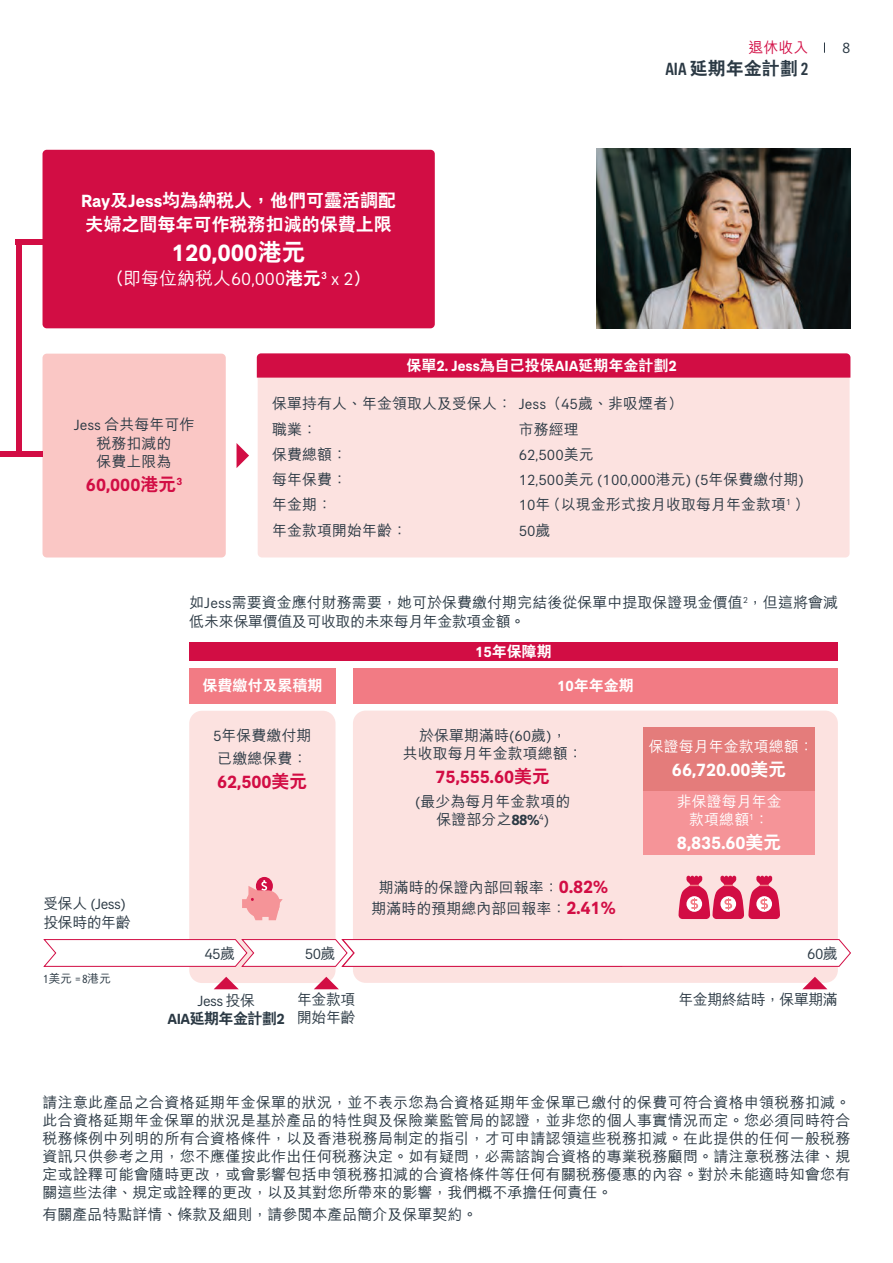
<style>
.page{position:relative;width:893px;height:1263px;background:#fff}
.page>*{position:absolute;margin:0;border:0;box-sizing:border-box;transform-origin:0 0}
.bullet_point{font:700 24px "AIA Everest";color:#fff}
.bullet_point-2{font:800 18px/24px "C Hei 2 HK";color:#fff}
.bullet_point-3{font:700 18px "AIA Everest";color:#d20d44}
.bullet_point-4{font:700 18px "AIA Everest";color:#fff}
.bullet_point-5{font:18px "AIA Everest";color:#fff}
.t1{font:800 18px "C Hei 2 HK";color:#2b3944}
.bullet_point-6{font:500 15px/18.5px "M Hei HK";color:#2b3944;text-align:center}
.body_copy_2{font:500 15px/18.6px "M Hei HK";color:#2b3944}
.body_copy_2-2{font:800 15px "C Hei 2 HK";color:#fff}
.body_copy_2-3{font:15px "AIA Everest";color:#2b3944}
.bullet_point-7{font:500 15px/18.5px "M Hei HK";color:#fff;text-align:center}
.bullet_point-8{font:500 15px/18px "M Hei HK";letter-spacing:-.035em;color:#2b3944}
.bullet_point-9{font:800 15px/18px "C Hei 2 HK";letter-spacing:-.035em;color:#2b3944;text-align:center}
.bullet_point-10{font:15px "AIA Everest";color:#2b3944}
.t2{font:500 15px "M Hei HK";color:#d20d44}
.TNC{font:500 12px "M Hei HK";color:#2b3944}
.s1{font-family:"AIA Everest";font-weight:500;font-stretch:condensed}
.s2{font-family:"AIA Everest";font-weight:700}
.s3{font-family:"C Hei 2 HK";font-weight:800}
.s4{font-family:"M Hei HK";font-weight:500}
.s5{font-family:"AIA Everest";font-weight:400}
.s6{font-family:"AIA Everest";font-weight:400;font-stretch:condensed}
.s7{font-family:"AIA Everest";font-weight:700;font-size:18px;color:#d20d44}
</style>
<div class="page">
<img style="left:597px;top:149px;width:253px;height:179px">
<div style="left:43px;top:354px;width:183px;height:203px;background:#fac7c5;border-radius:4px"></div>
<div style="left:43px;top:150px;width:392px;height:178px;background:#d20d44;border-radius:4px"></div>
<svg style="left:237px;top:443px;width:12px;height:25px"></svg>
<div style="left:258px;top:378px;width:592px;height:179px;background:#fce2e0"></div>
<svg style="left:257px;top:353px;width:593px;height:25px;background:#d31449"></svg>
<div style="left:353px;top:711px;width:485px;height:272px;background:#fce2e0;border-radius:13px"></div>
<div style="left:644px;top:727px;width:171px;height:64px;background:#e47c7b"></div>
<div style="left:644px;top:791px;width:171px;height:64px;background:#f59498"></div>
<div style="left:189px;top:711px;width:147px;height:272px;background:#fce2e0;border-radius:13px"></div>
<svg style="left:43px;top:939px;width:808px;height:28px"></svg>
<div style="left:189px;top:668px;width:147px;height:35px;background:#f27b84"></div>
<div style="left:189px;top:642px;width:649px;height:19px;background:#d20d44"></div>
<div style="left:353px;top:668px;width:485px;height:35px;background:#f27b84"></div>
<div style="left:256px;top:877px;width:17px;height:18px;background:#d20d44;border-radius:50%"></div>
<svg style="left:242px;top:880px;width:41px;height:40px"></svg>
<svg style="left:678px;top:876px;width:102px;height:43px"></svg>
<svg style="left:214px;top:977px;width:25px;height:12px"></svg>
<svg style="left:314px;top:977px;width:25px;height:12px"></svg>
<svg style="left:802px;top:977px;width:25px;height:12px"></svg>
<div style="left:16px;top:241px;width:6px;height:210px;background:#d20d44"></div>
<div style="left:16px;top:239px;width:58px;height:6px;background:#d20d44"></div>
<div style="left:0;top:451px;width:43px;height:6px;background:#d20d44"></div>
<p class="t2" style="left:748px;top:37px;width:61px">退休收入</p>
<p class="t1" style="left:665px;top:56px;width:145px"><span class="s1">AIA</span> 延期年金計劃 <span class="s1">2</span></p>
<p class="body_copy_2-3" style="left:842px;top:39px;width:10px">8</p>
<p class="bullet_point-2" style="left:81px;top:188px;width:317px"><span class="s2">Ray</span>及<span class="s2">Jess</span>均為納稅人，他們可靈活調配夫婦之間每年可作稅務扣減的保費上限</p>
<p class="bullet_point" style="left:172px;top:239px;width:136px">120,000<span class="s3">港元</span></p>
<p class="bullet_point-5" style="left:107px;top:268px;width:265px"><span class="s3">（</span><span class="s4">即每位納稅人</span>60,000<span class="s3">港元</span><sup>3</sup> x 2<span class="s3">）</span></p>
<p class="body_copy_2-2" style="left:406px;top:355px;width:272px">保單<span class="s2">2. Jess</span>為自己投保<span class="s2">AIA</span>延期年金計劃<span class="s2">2</span></p>
<p class="bullet_point-6" style="left:74px;top:414px;width:122px"><span class="s5">Jess</span> 合共每年可作稅務扣減的<br>保費上限為</p>
<p class="bullet_point-3" style="left:86px;top:474px;width:98px">60,000<span class="s3">港元</span><sup>3</sup></p>
<p class="body_copy_2" style="left:272px;top:393px;width:412px">保單持有人、年金領取人及受保人： <span class="s5">Jess</span>（<span class="s5">45</span>歲、非吸煙者）</p>
<p class="body_copy_2" style="left:272px;top:419px;width:46px">職業：</p>
<p class="body_copy_2" style="left:519px;top:419px;width:61px">市務經理</p>
<p class="body_copy_2" style="left:272px;top:444px;width:76px">保費總額：</p>
<p class="body_copy_2-3" style="left:519px;top:446px;width:76px">62,500<span class="s4">美元</span></p>
<p class="body_copy_2" style="left:272px;top:469px;width:76px">每年保費：</p>
<p class="body_copy_2-3" style="left:519px;top:471px;width:287px">12,500<span class="s4">美元</span> (100,000<span class="s4">港元</span>) (5<span class="s4">年保費繳付期</span>)</p>
<p class="body_copy_2" style="left:272px;top:494px;width:61px">年金期：</p>
<p class="body_copy_2" style="left:519px;top:494px;width:292px"><span class="s5">10</span>年（以現金形式按月收取每月年金款項<sup>1</sup> ）</p>
<p class="body_copy_2" style="left:272px;top:520px;width:137px">年金款項開始年齡：</p>
<p class="body_copy_2-3" style="left:519px;top:522px;width:33px">50<span class="s4">歲</span></p>
<p class="body_copy_2" style="left:189px;top:592px;width:650px">如<span class="s5">Jess</span>需要資金應付財務需要，她可於保費繳付期完結後從保單中提取保證現金價值<sup>2</sup>，但這將會減低未來保單價值及可收取的未來每月年金款項金額。</p>
<p class="bullet_point-6" style="left:43px;top:893px;width:89px;text-align:left">受保人 <span class="s5">(Jess)</span>投保時的年齡</p>
<p class="TNC" style="left:43px;top:970px;width:69px"><span class="s6">1</span>美元 <span class="s6">= 8</span>港元</p>
<p class="body_copy_2-2" style="left:202px;top:675px;width:121px">保費繳付及累積期</p>
<p class="bullet_point-6" style="left:213px;top:725px;width:100px"><span class="s5">5</span>年保費繳付期</p>
<p class="bullet_point-6" style="left:217px;top:748px;width:91px">已繳總保費：</p>
<p class="bullet_point-3" style="left:217px;top:771px;width:92px">62,500<span class="s3">美元</span></p>
<p class="body_copy_2-2" style="left:475px;top:642px;width:78px"><span class="s2">15</span>年保障期</p>
<p class="body_copy_2-2" style="left:557px;top:676px;width:78px"><span class="s2">10</span>年年金期</p>
<p class="bullet_point-6" style="left:403px;top:725px;width:181px">於保單期滿時<span class="s5">(60</span>歲<span class="s5">)</span>，<br>共收取每月年金款項總額：</p>
<p class="bullet_point-3" style="left:435px;top:766px;width:116px">75,555.60<span class="s3">美元</span></p>
<p class="bullet_point-6" style="left:415px;top:791px;width:157px"><span class="s5">(</span>最少為每月年金款項的保證部分之<span class="s2">88%</span><sup>4</sup><span class="s5">)</span></p>
<p class="bullet_point-6" style="left:379px;top:877px;width:231px">期滿時的保證內部回報率：<span class="s7">0.82%</span></p>
<p class="bullet_point-6" style="left:371px;top:898px;width:246px">期滿時的預期總內部回報率：<span class="s7">2.41%</span></p>
<p class="bullet_point-7" style="left:649px;top:737px;width:167px">保證每月年金款項總額：</p>
<p class="bullet_point-4" style="left:672px;top:760px;width:116px">66,720.00<span class="s3">美元</span></p>
<p class="bullet_point-7" style="left:677px;top:791px;width:106px">非保證每月年金款項總額<sup>1</sup>：</p>
<p class="bullet_point-4" style="left:677px;top:832px;width:106px">8,835.60<span class="s3">美元</span></p>
<p class="bullet_point-10" style="left:204px;top:945px;width:32px">45<span class="s4">歲</span></p>
<p class="bullet_point-10" style="left:305px;top:945px;width:32px">50<span class="s4">歲</span></p>
<p class="bullet_point-10" style="left:807px;top:945px;width:32px">60<span class="s4">歲</span></p>
<p class="bullet_point-9" style="left:168px;top:991px;width:119px"><span class="s5">Jess</span> <span class="s4">投保<br></span><span class="s2">AIA</span>延期年金計劃<span class="s2">2</span></p>
<p class="bullet_point-8" style="left:297px;top:990px;width:60px">年金款項開始年齡</p>
<p class="bullet_point-8" style="left:678px;top:990px;width:161px">年金期終結時，保單期滿</p>
<p class="bullet_point-6" style="left:43px;top:1092px;width:809px;line-height:18px;text-align:justify">請注意此產品之合資格延期年金保單的狀況，並不表示您為合資格延期年金保單已繳付的保費可符合資格申領稅務扣減。此合資格延期年金保單的狀況是基於產品的特性與及保險業監管局的認證，並非您的個人事實情況而定。您必須同時符合稅務條例中列明的所有合資格條件，以及香港稅務局制定的指引，才可申請認領這些稅務扣減。在此提供的任何一般稅務資訊只供參考之用，您不應僅按此作出任何稅務決定。如有疑問，必需諮詢合資格的專業稅務顧問。請注意稅務法律、規定或詮釋可能會隨時更改，或會影響包括申領稅務扣減的合資格條件等任何有關稅務優惠的內容。對於未能適時知會您有關這些法律、規定或詮釋的更改，以及其對您所帶來的影響，我們概不承擔任何責任。</p>
<p class="bullet_point-6" style="left:43px;top:1204px;width:436px">有關產品特點詳情、條款及細則，請參閱本產品簡介及保單契約。</p>
</div>
